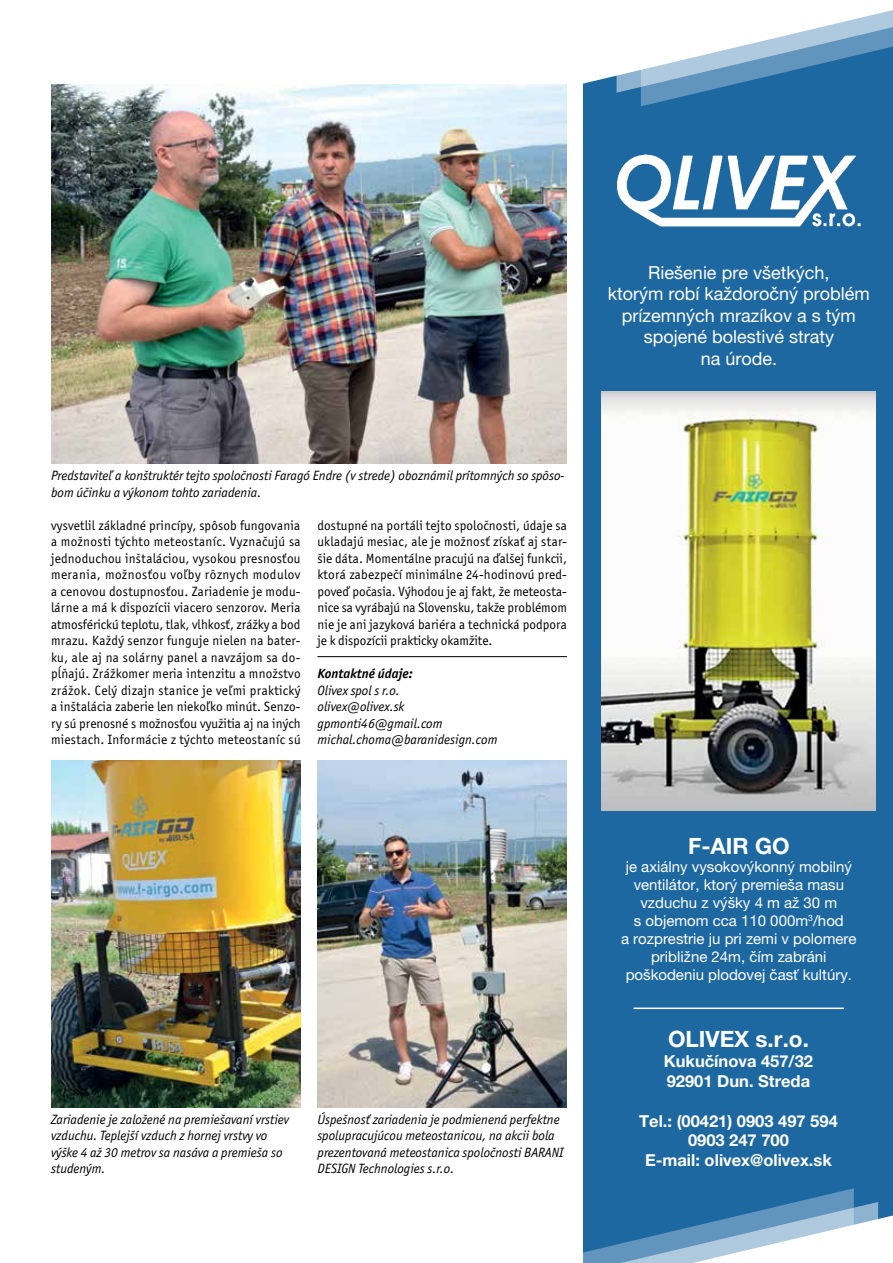
<style>
.page{position:relative;width:893px;height:1263px;background:#fff}
.page>*{position:absolute;margin:0;border:0;box-sizing:border-box;transform-origin:0 0}
.t1{font:700 22.5px "Helvetica Neue LT Pro";color:#fff}
.t2{font:18px/21.6px "Helvetica Neue LT Pro";color:#fff;text-align:center}
.t3{font:700 16.5px/19.8px "Helvetica Neue LT Pro";color:#fff}
.t4{font:15px/18px "Helvetica Neue LT Pro";color:#fff;text-align:center}
.t5{font:13.5px/16.5px "Officina San Itc TEE";letter-spacing:.01em;color:#000;text-align:justify}
.t6{font:italic 13.5px/16.5px "Officina San Itc TEE";color:#000}
.t7{font:italic 700 13.5px "Officina San Itc TEE";color:#000}
</style>
<div class="page">
<div style="left:584px;top:0;width:309px;height:1263px;background:#1e68a2"></div>
<img style="left:51px;top:761px;width:249px;height:346px">
<img style="left:51px;top:84px;width:516px;height:380px">
<img style="left:317px;top:761px;width:250px;height:346px">
<hr style="left:317px;top:656px;width:250px;height:1px;background:#000">
<img style="left:617px;top:154px;width:244px;height:73px">
<svg style="left:583px;top:0;width:310px;height:106px"></svg>
<svg style="left:583px;top:1188px;width:310px;height:75px"></svg>
<img style="left:602px;top:391px;width:274px;height:419px">
<hr style="left:634px;top:1007px;width:210px;height:2px;background:#fff">
<p class="t6" style="left:51px;top:468px;width:515px">Predstaviteľ a konštruktér tejto spoločnosti Faragó Endre (v strede) oboznámil prítomných so spôso&shy;bom účinku a výkonom tohto zariadenia.</p>
<p class="t5" style="left:51px;top:517px;width:251px">vysvetlil základné princípy, spôsob fungovania a možnosti týchto meteostaníc. Vyznačujú sa jednoduchou inštaláciou, vysokou presnosťou merania, možnosťou voľby rôznych modulov a cenovou dostupnosťou. Zariadenie je modu&shy;lárne a má k dispozícii viacero senzorov. Meria atmosférickú teplotu, tlak, vlhkosť, zrážky a bod mrazu. Každý senzor funguje nielen na bater&shy;ku, ale aj na solárny panel a navzájom sa do&shy;pĺňajú. Zrážkomer meria intenzitu a množstvo zrážok. Celý dizajn stanice je veľmi praktický a inštalácia zaberie len niekoľko minút. Senzo&shy;ry sú prenosné s možnosťou využitia aj na iných miestach. Informácie z týchto meteostaníc sú</p>
<p class="t5" style="left:317px;top:517px;width:251px">dostupné na portáli tejto spoločnosti, údaje sa ukladajú mesiac, ale je možnosť získať aj star&shy;šie dáta. Momentálne pracujú na ďalšej funkcii, ktorá zabezpečí minimálne 24-hodinovú pred&shy;poveď počasia. Výhodou je aj fakt, že meteosta&shy;nice sa vyrábajú na Slovensku, takže problémom nie je ani jazyková bariéra a technická podpora je k dispozícii prakticky okamžite.</p>
<p class="t7" style="left:317px;top:665px;width:97px">Kontaktné údaje:</p>
<p class="t6" style="left:317px;top:682px;width:181px">Olivex spol s r.o.<br>olivex@olivex.sk gpmonti46@gmail.com michal.choma@baranidesign.com</p>
<p class="t6" style="left:51px;top:1111px;width:240px">Zariadenie je založené na premiešavaní vrstiev vzduchu. Teplejší vzduch z hornej vrstvy vo výške 4 až 30 metrov sa nasáva a premieša so studeným.</p>
<p class="t6" style="left:317px;top:1111px;width:248px">Úspešnosť zariadenia je podmienená perfektne spolupracujúcou meteostanicou, na akcii bola prezentovaná meteostanica spoločnosti BARANI DESIGN Technologies s.r.o.</p>
<h2 class="t2" style="left:608px;top:261px;width:264px">Riešenie pre všetkých,<br>ktorým robí každoročný problém prízemných mrazíkov a s tým spojené bolestivé straty<br>na úrode.</h2>
<h1 class="t1" style="left:688px;top:832px;width:103px">F-AIR GO</h1>
<p class="t4" style="left:621px;top:858px;width:237px">je axiálny vysokovýkonný mobilný ventilátor, ktorý premieša masu vzduchu z výšky 4 m až 30 m<br>s objemom cca 110 000m<sup>3</sup>/hod<br>a rozprestrie ju pri zemi v polomere približne 24m, čím zabráni poškodeniu plodovej časť kultúry.</p>
<h1 class="t1" style="left:668px;top:1025px;width:142px">OLIVEX s.r.o.</h1>
<p class="t3" style="left:664px;top:1051px;width:151px">Kukučínova 457/32<br>92901 Dun. Streda</p>
<p class="t3" style="left:639px;top:1110px;width:200px;text-align:center">Tel.: (00421) 0903 497 594<br>0903 247 700<br>E-mail: olivex@olivex.sk</p>
</div>
